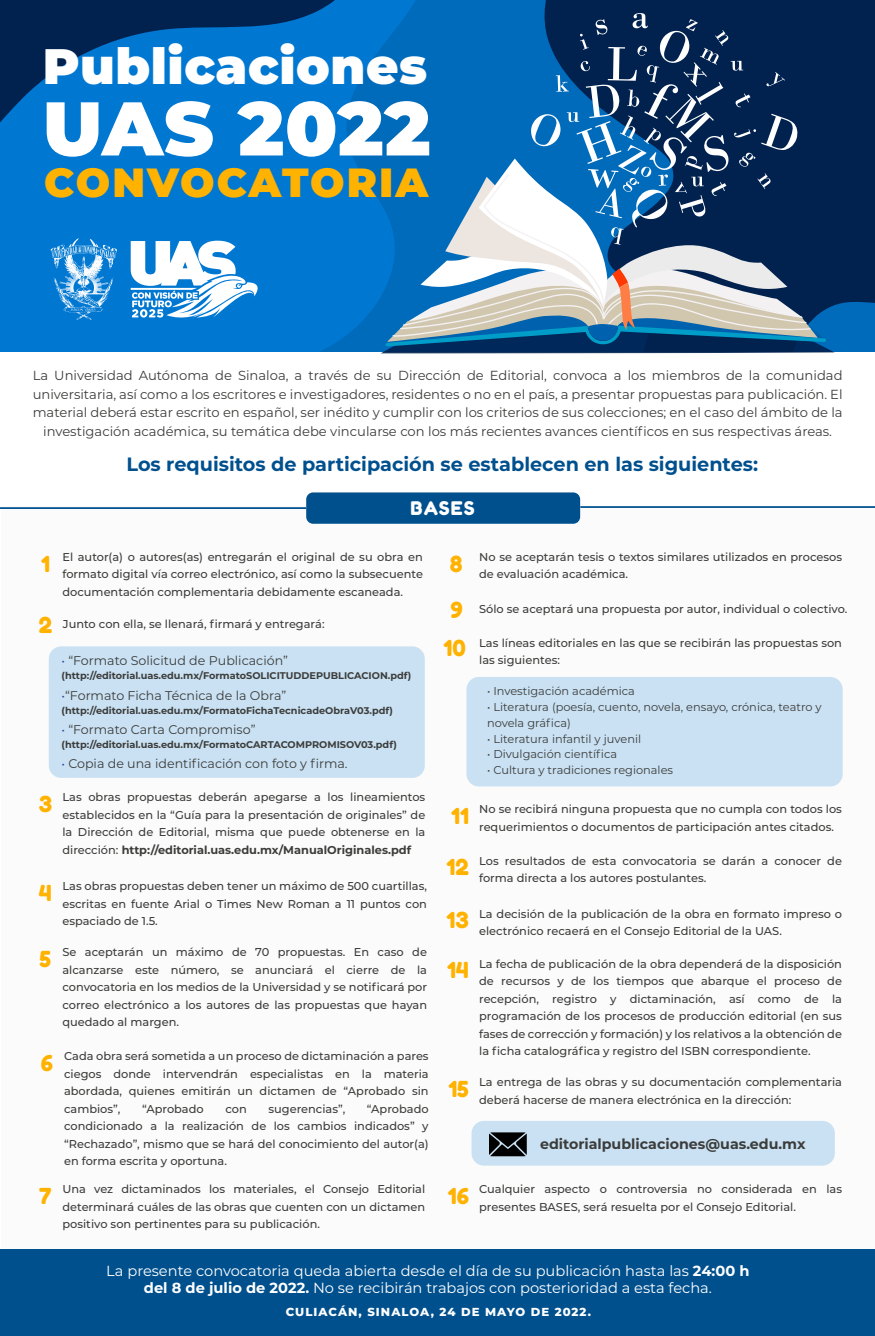
<style>
.page{position:relative;width:875px;height:1336px;background:#fff}
.page>*{position:absolute;margin:0;border:0;box-sizing:border-box;transform-origin:0 0}
.t1{font:900 75.95px "Montserrat";letter-spacing:.01em;color:#fff}
.t2{font:900 49.79px "Montserrat";letter-spacing:.01em;color:#fff}
.t3{font:900 40.69px "Montserrat";letter-spacing:.05em;color:#ffb200}
.t4{font:22.05px "Fredoka One";color:#ffb200}
.t5{font:700 19.25px "Montserrat";color:#00508e}
.t6{font:18.72px "Fredoka One";letter-spacing:.06em;color:#fff}
.t7{font:14.61px/17.5px "Montserrat";color:#fff;text-align:center}
.t8{font:700 14.26px "Montserrat";color:#3c3c3b}
.t9{font:13.12px/18.4px "Montserrat";color:#3c3c3b;text-align:center}
.t10{font:12.6px "Montserrat";color:#3c3c3b}
.t11{font:800 11.64px "Montserrat";letter-spacing:.09em;color:#fff}
.t12{font:500 11.38px/17.5px "Montserrat";color:#3c3c3b;text-align:justify}
.t13{font:11.38px/15.8px "Montserrat";color:#3c3c3b}
.t14{font:700 9.71px "Montserrat";color:#3c3c3b}
.s1{font-family:"Fredoka One";font-weight:400;font-size:22.05px;color:#ffb200}
.s2{font-size:12.25px;color:#32449d}
.s3{font-weight:700}
</style>
<div class="page">
<div style="left:1px;top:507px;width:874px;height:747px;background:#fbfbfb"></div>
<div style="left:0;top:0;width:451px;height:352px;background:#0078d2"></div>
<svg style="left:0;top:0;width:380px;height:180px;background:#0065b6"></svg>
<svg style="left:541px;top:0;width:334px;height:352px;background:#00295b"></svg>
<div style="left:0;top:1250px;width:875px;height:86px;background:#00508e"></div>
<div style="left:306px;top:492px;width:274px;height:32px;background:#00508e;border-radius:7px"></div>
<div style="left:466px;top:677px;width:377px;height:109px;background:#c9e1f2;border-radius:12px"></div>
<div style="left:49px;top:646px;width:376px;height:132px;background:#c9e1f2;border-radius:12px"></div>
<div style="left:472px;top:1121px;width:363px;height:45px;background:#c9e1f2;border-radius:12px"></div>
<svg style="left:489px;top:1132px;width:38px;height:24px"></svg>
<hr style="left:580px;top:506px;width:295px;height:2px;background:#00508e">
<hr style="left:0;top:507px;width:306px;height:2px;background:#00508e">
<svg style="left:381px;top:13px;width:454px;height:340px;background:#3a6d9a"></svg>
<svg style="left:51px;top:238px;width:66px;height:82px;background:#3f99dc"></svg>
<svg style="left:131px;top:241px;width:130px;height:80px"></svg>
<h2 class="t2" style="left:43px;top:29px;width:386px">Publicaciones</h2>
<h1 class="t1" style="left:43px;top:71px;width:389px">UAS 2022</h1>
<h3 class="t3" style="left:44px;top:152px;width:386px">CONVOCATORIA</h3>
<p class="t9" style="left:33px;top:366px;width:811px">La Universidad Autónoma de Sinaloa, a través de su Dirección de Editorial, convoca a los miembros de la comunidad universitaria, así como a los escritores e investigadores, residentes o no en el país, a presentar propuestas para publicación. El material deberá estar escrito en español, ser inédito y cumplir con los criterios de sus colecciones; en el caso del ámbito de la investigación académica, su temática debe vincularse con los más recientes avances científicos en sus respectivas áreas.</p>
<h3 class="t5" style="left:126px;top:451px;width:633px">Los requisitos de participación se establecen en las siguientes:</h3>
<h3 class="t6" style="left:411px;top:497px;width:66px">BASES</h3>
<h3 class="t4" style="left:41px;top:550px;width:10px">1</h3>
<h3 class="t4" style="left:39px;top:612px;width:15px">2</h3>
<p class="t12" style="left:62px;top:548px;width:362px">El autor(a) o autores(as) entregarán el original de su obra en formato digital vía correo electrónico, así como la subsecuente documentación complementaria debidamente escaneada.</p>
<p class="t12" style="left:63px;top:615px;width:263px">Junto con ella, se llenará, firmará y entregará:</p>
<p class="t12" style="left:479px;top:548px;width:364px">No se aceptarán tesis o textos similares utilizados en procesos de evaluación académica.</p>
<h3 class="t4" style="left:450px;top:550px;width:14px">8</h3>
<p class="t12" style="left:451px;top:600px;width:398px"><span class="s1">9</span> Sólo se aceptará una propuesta por autor, individual o colectivo.</p>
<p class="t10" style="left:62px;top:652px;width:228px"><span class="s2">•</span> “Formato Solicitud de Publicación”</p>
<p class="t14" style="left:62px;top:669px;width:351px">(http://editorial.uas.edu.mx/FormatoSOLICITUDDEPUBLICACION.pdf)</p>
<p class="t10" style="left:62px;top:686px;width:226px"><span class="s2">•</span>“Formato Ficha Técnica de la Obra”</p>
<p class="t14" style="left:62px;top:703px;width:333px">(http://editorial.uas.edu.mx/FormatoFichaTecnicadeObraV03.pdf)</p>
<p class="t10" style="left:62px;top:721px;width:195px"><span class="s2">•</span> “Formato Carta Compromiso”</p>
<p class="t14" style="left:62px;top:737px;width:337px">(http://editorial.uas.edu.mx/FormatoCARTACOMPROMISOV03.pdf)</p>
<p class="t10" style="left:62px;top:755px;width:288px"><span class="s2">•</span> Copia de una identificación con foto y firma.</p>
<h3 class="t4" style="left:444px;top:634px;width:24px">10</h3>
<p class="t12" style="left:479px;top:633px;width:364px">Las líneas editoriales en las que se recibirán las propuestas son las siguientes:</p>
<p class="t13" style="left:487px;top:683px;width:149px">• Investigación académica</p>
<p class="t13" style="left:487px;top:699px;width:336px">• Literatura (poesía, cuento, novela, ensayo, crónica, teatro y novela gráfica)</p>
<p class="t13" style="left:487px;top:730px;width:156px">• Literatura infantil y juvenil</p>
<p class="t13" style="left:487px;top:746px;width:132px">• Divulgación científica</p>
<p class="t13" style="left:487px;top:762px;width:188px">• Cultura y tradiciones regionales</p>
<h3 class="t4" style="left:39px;top:790px;width:15px">3</h3>
<h3 class="t4" style="left:39px;top:879px;width:15px">4</h3>
<p class="t12" style="left:62px;top:788px;width:364px">Las obras propuestas deberán apegarse a los lineamientos establecidos en la “Guía para la presentación de originales” de la Dirección de Editorial, misma que puede obtenerse en la dirección: <span class="s3">http://editorial.uas.edu.mx/ManualOriginales.pdf</span></p>
<p class="t12" style="left:62px;top:877px;width:366px">Las obras propuestas deben tener un máximo de 500 cuartillas, escritas en fuente Arial o Times New Roman a 11 puntos con espaciado de 1.5.</p>
<h3 class="t4" style="left:451px;top:802px;width:19px">11</h3>
<p class="t12" style="left:479px;top:800px;width:364px">No se recibirá ninguna propuesta que no cumpla con todos los requerimientos o documentos de participación antes citados.</p>
<h3 class="t4" style="left:447px;top:854px;width:24px">12</h3>
<p class="t12" style="left:479px;top:851px;width:364px">Los resultados de esta convocatoria se darán a conocer de forma directa a los autores postulantes.</p>
<h3 class="t4" style="left:447px;top:907px;width:24px">13</h3>
<p class="t12" style="left:479px;top:904px;width:364px">La decisión de la publicación de la obra en formato impreso o electrónico recaerá en el Consejo Editorial de la UAS.</p>
<h3 class="t4" style="left:40px;top:946px;width:13px">5</h3>
<h3 class="t4" style="left:41px;top:1049px;width:14px">6</h3>
<p class="t12" style="left:62px;top:943px;width:366px">Se aceptarán un máximo de 70 propuestas. En caso de alcanzarse este número, se anunciará el cierre de la convocatoria en los medios de la Universidad y se notificará por correo electrónico a los autores de las propuestas que hayan quedado al margen.</p>
<p class="t12" style="left:64px;top:1047px;width:366px">Cada obra será sometida a un proceso de dictaminación a pares ciegos donde intervendrán especialistas en la materia abordada, quienes emitirán un dictamen de “Aprobado sin cambios”,</p>
<p class="t12" style="left:142px;top:1099px;width:63px">“Aprobado</p>
<p class="t12" style="left:225px;top:1099px;width:23px">con</p>
<p class="t12" style="left:269px;top:1099px;width:78px">sugerencias”,</p>
<p class="t12" style="left:64px;top:1099px;width:366px;text-indent:303px">“Aprobado condicionado a la realización de los cambios indicados” y “Rechazado”, mismo que se hará del conocimiento del autor(a) en forma escrita y oportuna.</p>
<h3 class="t4" style="left:447px;top:957px;width:23px">14</h3>
<h3 class="t4" style="left:448px;top:1075px;width:22px">15</h3>
<p class="t12" style="left:479px;top:954px;width:364px">La fecha de publicación de la obra dependerá de la disposición de recursos y de los tiempos que abarque el proceso de recepción, registro y dictaminación, así como de la programación de los procesos de producción editorial (en sus fases de corrección y formación) y los relativos a la obtención de la ficha catalográfica y registro del ISBN correspondiente.</p>
<p class="t12" style="left:479px;top:1073px;width:364px">La entrega de las obras y su documentación complementaria deberá hacerse de manera electrónica en la dirección:</p>
<p class="t8" style="left:540px;top:1134px;width:267px">editorialpublicaciones@uas.edu.mx</p>
<h3 class="t4" style="left:39px;top:1183px;width:14px">7</h3>
<p class="t12" style="left:62px;top:1180px;width:364px">Una vez dictaminados los materiales, el Consejo Editorial determinará cuáles de las obras que cuenten con un dictamen positivo son pertinentes para su publicación.</p>
<h3 class="t4" style="left:448px;top:1182px;width:23px">16</h3>
<p class="t12" style="left:479px;top:1180px;width:364px">Cualquier aspecto o controversia no considerada en las presentes BASES, será resuelta por el Consejo Editorial.</p>
<p class="t7" style="left:106px;top:1261px;width:645px">La presente convocatoria queda abierta desde el día de su publicación hasta las <span class="s3">24:00 h del 8 de julio de 2022.</span> No se recibirán trabajos con posterioridad a esta fecha.</p>
<p class="t11" style="left:286px;top:1303px;width:307px">CULIACÁN, SINALOA, 24 DE MAYO DE 2022.</p>
</div>
